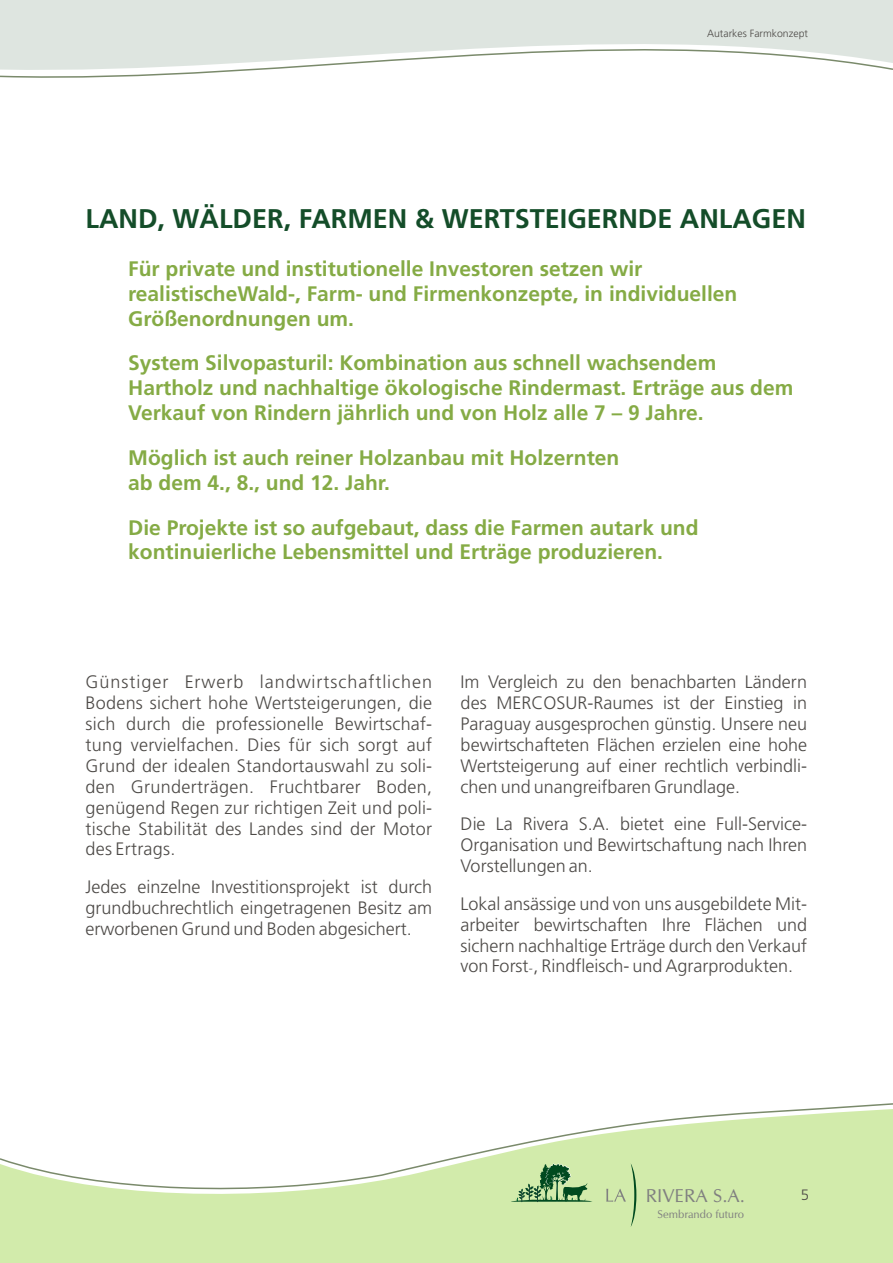
<style>
.page{position:relative;width:893px;height:1263px;background:#fff}
.page>*{position:absolute;margin:0;border:0;box-sizing:border-box;transform-origin:0 0}
.t1{font:700 27px "Frutiger";color:#144d29}
.t2{font:700 21px/24.9px "Frutiger";color:#85ab45}
.t3{font:18.75px "CG Omega";color:#808080}
.t4{font:300 18px/20.9px "Frutiger";color:#4d4a47;text-align:justify}
.t5{font:300 15px "Frutiger";color:#4d4a47}
.t6{font:11.25px "CG Omega";color:#808080}
.t7{font:300 10.5px "Frutiger";color:#4d4a47}
.s1{font-family:"Adobe Arabic";font-weight:400}
</style>
<div class="page">
<div style="left:0;top:0;width:893px;height:18px;background:#dee5e0"></div>
<div style="left:0;top:1196px;width:893px;height:67px;background:#d2ebab"></div>
<svg style="left:0;top:1103px;width:893px;height:93px"></svg>
<svg style="left:0;top:18px;width:893px;height:60px"></svg>
<svg style="left:511px;top:1162px;width:81px;height:40px;background:#93ba82"></svg>
<svg style="left:606px;top:1163px;width:30px;height:64px;background:#c4dfa2"></svg>
<p class="t7" style="left:707px;top:29px;width:102px">Autarkes Farmkonzept</p>
<h1 class="t1" style="left:86px;top:208px;width:722px">LAND, WÄLDER, FARMEN &amp; WERTSTEIGERNDE ANLAGEN</h1>
<p class="t2" style="left:128px;top:258px;width:611px">Für private und institutionelle Investoren setzen wir realistischeWald-, Farm- und Firmenkonzepte, in individuellen<br>Größenordnungen um.</p>
<p class="t2" style="left:128px;top:352px;width:667px">System Silvopasturil: Kombination aus schnell wachsendem<br>Hartholz und nachhaltige ökologische Rindermast. Erträge aus dem<br>Verkauf von Rindern jährlich und von Holz alle 7 – 9 Jahre.</p>
<p class="t2" style="left:128px;top:447px;width:493px">Möglich ist auch reiner Holzanbau mit Holzernten ab dem 4., 8., und 12. Jahr.</p>
<p class="t2" style="left:128px;top:516px;width:572px">Die Projekte ist so aufgebaut, dass die Farmen autark und kontinuierliche Lebensmittel und Erträge produzieren.</p>
<p class="t4" style="left:86px;top:673px;width:348px">Günstiger Erwerb landwirtschaftlichen Bodens sichert hohe Wertsteigerungen, die sich durch die professionelle Bewirtschaf&shy;tung vervielfachen. Dies für sich sorgt auf Grund der idealen Standortauswahl zu soli&shy;den Grunderträgen. Fruchtbarer Boden, genügend Regen zur richtigen Zeit und poli&shy;tische Stabilität des Landes sind der Motor des Ertrags.</p>
<p class="t4" style="left:86px;top:878px;width:348px">Jedes einzelne Investitionsprojekt ist durch grundbuchrechtlich eingetragenen Besitz am erworbenen Grund und Boden abgesichert.</p>
<p class="t4" style="left:461px;top:673px;width:348px">Im Vergleich zu den benachbarten Ländern des MERCOSUR-Raumes ist der Einstieg in Paraguay ausgesprochen günstig. Unsere neu bewirtschafteten Flächen erzielen eine hohe Wertsteigerung auf einer rechtlich verbindli&shy;chen und unangreifbaren Grundlage.</p>
<p class="t4" style="left:461px;top:815px;width:348px">Die La Rivera S.A. bietet eine Full-Service-Organisation und Bewirtschaftung nach Ihren Vorstellungen an.</p>
<p class="t4" style="left:461px;top:894px;width:348px">Lokal ansässige und von uns ausgebildete Mit&shy;arbeiter bewirtschaften Ihre Flächen und sichern nachhaltige Erträge durch den Verkauf von Forst<span class="s1">‐</span>, Rindfleisch- und Agrarprodukten.</p>
<p class="t3" style="left:646px;top:1188px;width:101px">RIVERA S.A.</p>
<p class="t6" style="left:658px;top:1209px;width:88px">Sembrando futuro</p>
<p class="t5" style="left:801px;top:1189px;width:10px">5</p>
</div>
